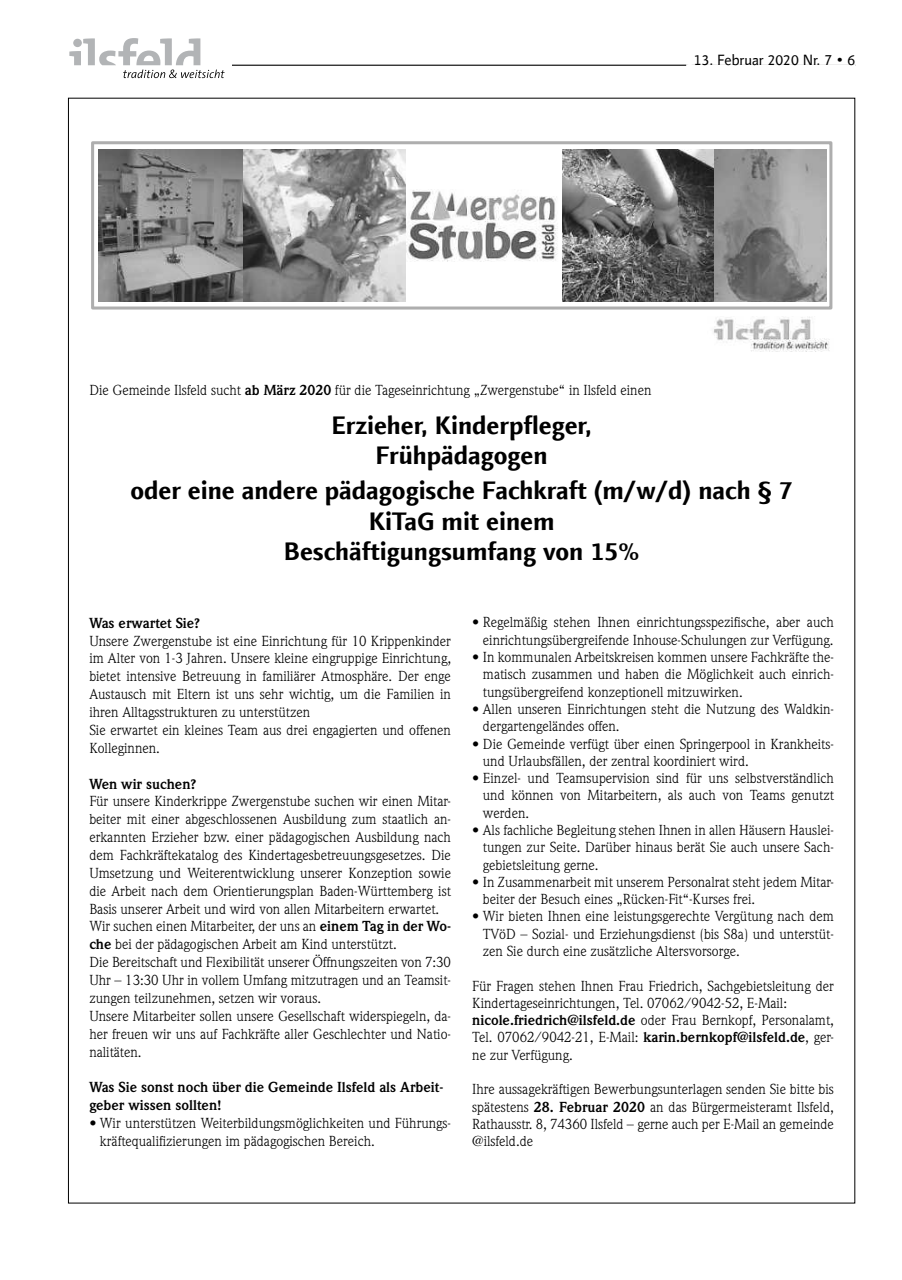
<style>
.page{position:relative;width:902px;height:1280px;background:#fff}
.page>*{position:absolute;margin:0;border:0;box-sizing:border-box;transform-origin:0 0}
.t1{font:700 25.5px/30.6px "Linotype Finnegan";color:#000;text-align:center}
.t2{font:15px "Linotype Finnegan";color:#000}
.t3{font:14.25px/17.9px "Weidemann";color:#000}
.t4{font:700 14.25px/17.9px "Weidemann";color:#000}
.s1{color:#fff}
.s2{font-weight:700}
</style>
<div class="page">
<div style="left:91px;top:141px;width:741px;height:169px;border:3px solid #aeaeae"></div>
<img style="left:713px;top:317px;width:117px;height:35px">
<img style="left:405px;top:189px;width:153px;height:73px">
<img style="left:714px;top:149px;width:112px;height:152px">
<img style="left:562px;top:149px;width:152px;height:152px">
<img style="left:98px;top:149px;width:307px;height:152px">
<hr style="left:232px;top:65px;width:623px;height:1px;background:#000">
<div style="left:686px;top:64px;width:169px;height:5px;background:#fff"></div>
<svg style="left:69px;top:38px;width:155px;height:40px"></svg>
<p class="t2" style="left:686px;top:51px;width:170px"><span class="s1">0</span>13. Februar 2020 Nr. 7 • 6</p>
<p class="t3" style="left:89px;top:381px;width:563px">Die Gemeinde Ilsfeld sucht <span class="s2">ab März 2020</span> für die Tageseinrichtung „Zwergenstube“ in Ilsfeld einen</p>
<h1 class="t1" style="left:331px;top:410px;width:262px">Erzieher, Kinderpfleger,<br>Frühpädagogen</h1>
<h1 class="t1" style="left:130px;top:476px;width:664px">oder eine andere pädagogische Fachkraft (m/w/d) nach § 7<br>KiTaG mit einem<br>Beschäftigungsumfang von 15%</h1>
<p class="t4" style="left:89px;top:614px;width:112px">Was erwartet Sie?</p>
<p class="t3" style="left:89px;top:632px;width:363px">Unsere Zwergenstube ist eine Einrichtung für 10 Krippenkinder im Alter von 1-3 Jahren. Unsere kleine eingruppige Einrichtung, bietet intensive Betreuung in familiärer Atmosphäre. Der enge Austausch mit Eltern ist uns sehr wichtig, um die Familien in ihren Alltagsstrukturen zu unterstützen<br>Sie erwartet ein kleines Team aus drei engagierten und offenen Kolleginnen.</p>
<p class="t4" style="left:89px;top:775px;width:108px">Wen wir suchen?</p>
<p class="t3" style="left:89px;top:792px;width:363px">Für unsere Kinderkrippe Zwergenstube suchen wir einen Mitar&shy;beiter mit einer abgeschlossenen Ausbildung zum staatlich an&shy;erkannten Erzieher bzw. einer pädagogischen Ausbildung nach dem Fachkräftekatalog des Kindertagesbetreuungsgesetzes. Die Umsetzung und Weiterentwicklung unserer Konzeption sowie die Arbeit nach dem Orientierungsplan Baden-Württemberg ist Basis unserer Arbeit und wird von allen Mitarbeitern erwartet.<br>Wir suchen einen Mitarbeiter, der uns an <span class="s2">einem Tag in der Wo&shy;che</span> bei der pädagogischen Arbeit am Kind unterstützt.<br>Die Bereitschaft und Flexibilität unserer Öffnungszeiten von 7:30<br>Uhr – 13:30 Uhr in vollem Umfang mitzutragen und an Teamsit&shy;zungen teilzunehmen, setzen wir voraus.<br>Unsere Mitarbeiter sollen unsere Gesellschaft widerspiegeln, da&shy;her freuen wir uns auf Fachkräfte aller Geschlechter und Natio&shy;nalitäten.</p>
<p class="t4" style="left:89px;top:1079px;width:355px">Was Sie sonst noch über die Gemeinde Ilsfeld als Arbeit&shy;geber wissen sollten!</p>
<p class="t3" style="left:100px;top:1114px;width:352px;text-indent:-11px">• Wir unterstützen Weiterbildungsmöglichkeiten und Führungs&shy;kräftequalifizierungen im pädagogischen Bereich.</p>
<p class="t3" style="left:472px;top:614px;width:363px;line-height:17.2px;text-align:right">• Regelmäßig stehen Ihnen einrichtungsspezifische, aber auch einrichtungsübergreifende Inhouse-Schulungen zur Verfügung.</p>
<p class="t3" style="left:483px;top:648px;width:352px;line-height:17.2px;text-align:justify;text-indent:-11px">• In kommunalen Arbeitskreisen kommen unsere Fachkräfte the&shy;matisch zusammen und haben die Möglichkeit auch einrich&shy;tungsübergreifend konzeptionell mitzuwirken.</p>
<p class="t3" style="left:483px;top:700px;width:352px;line-height:17.2px;text-indent:-11px">• Allen unseren Einrichtungen steht die Nutzung des Waldkin&shy;dergartengeländes offen.</p>
<p class="t3" style="left:483px;top:735px;width:352px;line-height:17.2px;text-indent:-11px">• Die Gemeinde verfügt über einen Springerpool in Krankheits&shy;und Urlaubsfällen, der zentral koordiniert wird.</p>
<p class="t3" style="left:483px;top:769px;width:352px;line-height:17.2px;text-align:justify;text-indent:-11px">• Einzel- und Teamsupervision sind für uns selbstverständlich und können von Mitarbeitern, als auch von Teams genutzt werden.</p>
<p class="t3" style="left:483px;top:821px;width:352px;line-height:17.2px;text-align:justify;text-indent:-11px">• Als fachliche Begleitung stehen Ihnen in allen Häusern Hauslei&shy;tungen zur Seite. Darüber hinaus berät Sie auch unsere Sach&shy;gebietsleitung gerne.</p>
<p class="t3" style="left:483px;top:873px;width:352px;line-height:17.2px;text-indent:-11px">• In Zusammenarbeit mit unserem Personalrat steht jedem Mitar&shy;beiter der Besuch eines „Rücken-Fit“-Kurses frei.</p>
<p class="t3" style="left:483px;top:908px;width:352px;line-height:17.2px;text-align:justify;text-indent:-11px">• Wir bieten Ihnen eine leistungsgerechte Vergütung nach dem TVöD – Sozial- und Erziehungsdienst (bis S8a) und unterstüt&shy;zen Sie durch eine zusätzliche Altersvorsorge.</p>
<p class="t3" style="left:472px;top:977px;width:363px;line-height:17.2px">Für Fragen stehen Ihnen Frau Friedrich, Sachgebietsleitung der Kindertageseinrichtungen, Tel. 07062/9042-52, E-Mail: <span class="s2">nicole.friedrich@ilsfeld.de</span> oder Frau Bernkopf, Personalamt, Tel. 07062/9042-21, E-Mail: <span class="s2">karin.bernkopf@ilsfeld.de</span>, ger&shy;ne zur Verfügung.</p>
<p class="t3" style="left:472px;top:1080px;width:363px;line-height:17.2px;text-align:justify">Ihre aussagekräftigen Bewerbungsunterlagen senden Sie bitte bis spätestens <span class="s2">28. Februar 2020</span> an das Bürgermeisteramt Ilsfeld, Rathausstr. 8, 74360 Ilsfeld – gerne auch per E-Mail an gemeinde @ilsfeld.de</p>
</div>
